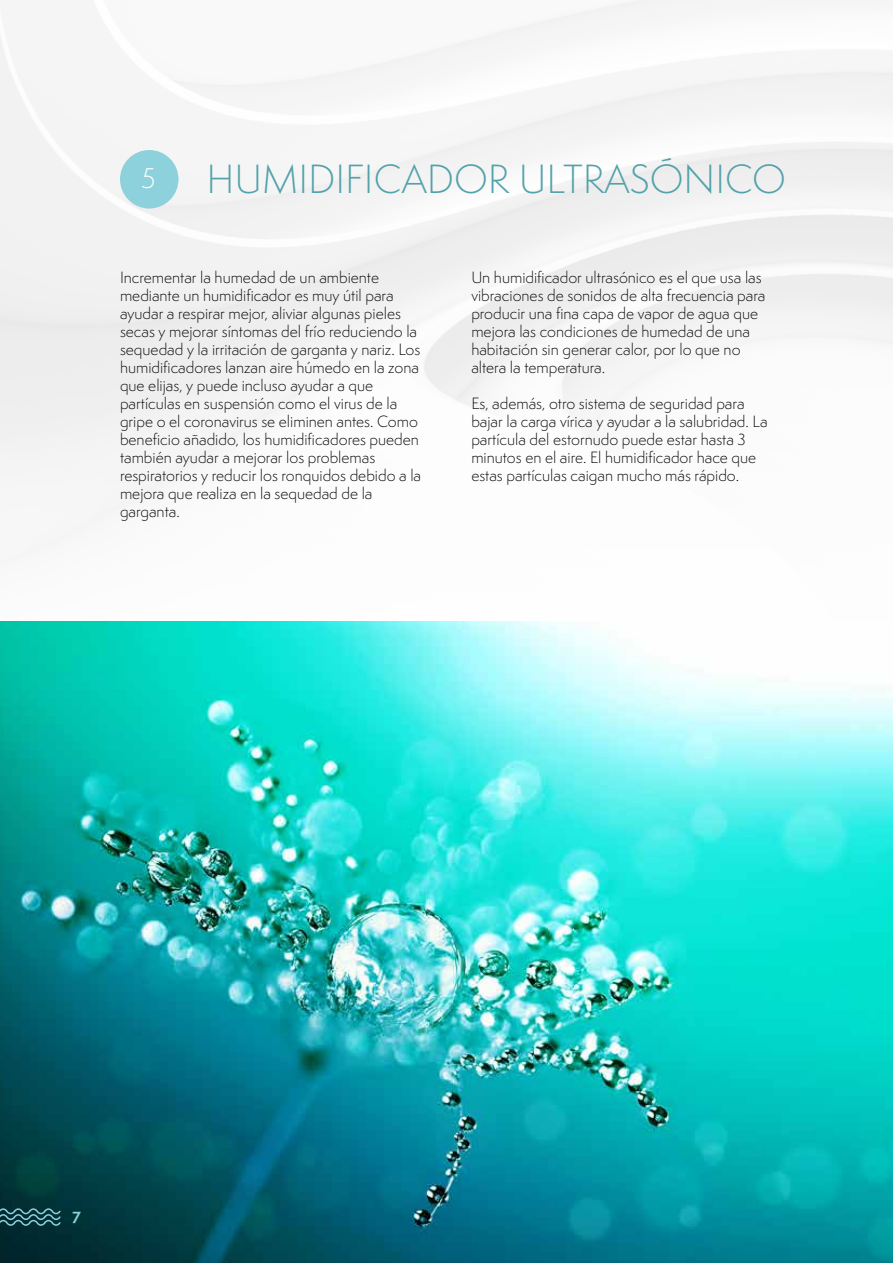
<style>
.page{position:relative;width:893px;height:1263px;background:#fff}
.page>*{position:absolute;margin:0;border:0;box-sizing:border-box;transform-origin:0 0}
.t1{font:300 37.5px "Semplicita Pro";color:#52a2aa}
.t2{font:300 26.4px "Semplicita Pro";color:#fff}
.t3{font:300 15px/18px "Semplicita Pro";color:#000}
.t4{font:700 15px "Semplicita Pro";color:#8dd1dc}
</style>
<div class="page">
<img style="left:0;top:621px;width:893px;height:642px">
<div style="left:120px;top:150px;width:58px;height:59px;background:#8dd1dc;border-radius:50%"></div>
<svg style="left:0;top:1207px;width:62px;height:19px"></svg>
<h2 class="t2" style="left:141px;top:161px;width:16px">5</h2>
<h1 class="t1" style="left:206px;top:154px;width:581px">HUMIDIFICADOR ULTRASÓNICO</h1>
<p class="t3" style="left:120px;top:268px;width:303px">Incrementar la humedad de un ambiente mediante un humidificador es muy útil para ayudar a respirar mejor, aliviar algunas pieles secas y mejorar síntomas del frío reduciendo la sequedad y la irritación de garganta y nariz. Los humidificadores lanzan aire húmedo en la zona que elijas, y puede incluso ayudar a que partículas en suspensión como el virus de la gripe o el coronavirus se eliminen antes. Como beneficio añadido, los humidificadores pueden también ayudar a mejorar los problemas respiratorios y reducir los ronquidos debido a la mejora que realiza en la sequedad de la garganta.</p>
<p class="t3" style="left:471px;top:268px;width:296px">Un humidificador ultrasónico es el que usa las vibraciones de sonidos de alta frecuencia para producir una fina capa de vapor de agua que mejora las condiciones de humedad de una habitación sin generar calor, por lo que no altera la temperatura.</p>
<p class="t3" style="left:471px;top:394px;width:298px">Es, además, otro sistema de seguridad para bajar la carga vírica y ayudar a la salubridad. La partícula del estornudo puede estar hasta 3 minutos en el aire. El humidificador hace que estas partículas caigan mucho más rápido.</p>
<p class="t4" style="left:72px;top:1206px;width:10px">7</p>
</div>
